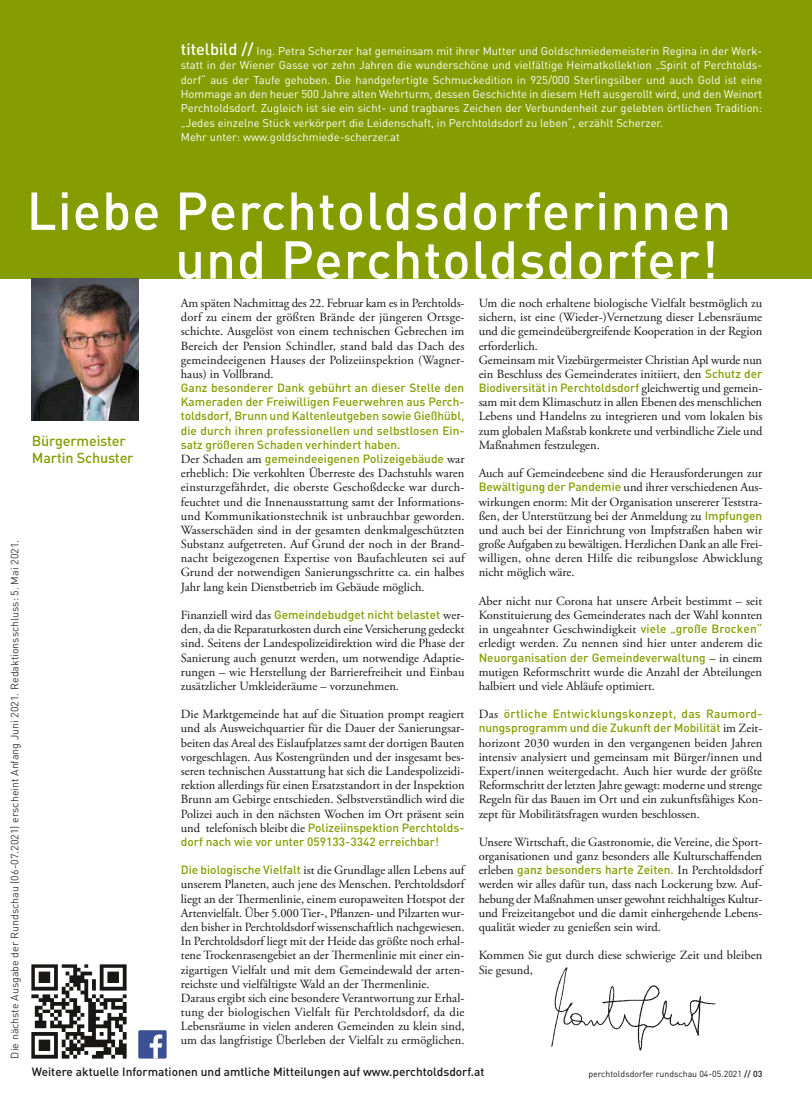
<style>
.page{position:relative;width:812px;height:1099px;background:#fff}
.page>*{position:absolute;margin:0;border:0;box-sizing:border-box;transform-origin:0 0}
.t1{font:500 52.5px/48.8px "DINOT";letter-spacing:.02em;color:#fff;text-align:right}
.t2{font:500 14.38px "DINOT";letter-spacing:-.01em;color:#869d02}
.FT{font:12.5px/14.1px "Adobe Garamond Pro";color:#181716;text-align:justify}
.FT-2{font:500 11.88px/14.1px "DINOT";color:#869d02}
.BT{font:500 11.88px "DINOT";color:#181716}
.Titeltext{font:11.25px/14.4px "DINOT";color:#fff;text-align:justify}
.next{font:10.62px "DINOT";color:#3a3a39}
.t3{font:8.75px "DINOT";color:#181716}
.s1{font-weight:500;font-size:16.25px}
.s2{font-family:"Adobe Garamond Pro";font-weight:400;font-size:12.5px;color:#181716}
.s3{font-family:"DINOT";font-weight:500;font-size:11.88px;color:#869d02}
.s4{font-weight:500}
</style>
<div class="page">
<img style="left:551px;top:967px;width:165px;height:84px">
<div style="left:0;top:0;width:811px;height:279px;background:#869d02"></div>
<img style="left:32px;top:279px;width:106px;height:141px">
<img style="left:32px;top:964px;width:94px;height:94px">
<div style="left:138px;top:1030px;width:29px;height:28px;background:#3b5093;border-radius:2px"></div>
<svg style="left:150px;top:1034px;width:12px;height:24px"></svg>
<p class="Titeltext" style="left:181px;top:43px;width:583px"><span class="s1">titelbild //</span> Ing. Petra Scherzer hat gemeinsam mit ihrer Mutter und Goldschmiedemeisterin Regina in der Werk&shy;statt in der Wiener Gasse vor zehn Jahren die wunderschöne und vielfältige Heimatkollektion „Spirit of Perchtolds&shy;dorf“ aus der Taufe gehoben. Die handgefertigte Schmuckedition in 925/000 Sterlingsilber und auch Gold ist eine Hommage an den heuer 500 Jahre alten Wehrturm, dessen Geschichte in diesem Heft ausgerollt wird, und den Weinort Perchtoldsdorf. Zugleich ist sie ein sicht- und tragbares Zeichen der Verbundenheit zur gelebten örtlichen Tradition: „Jedes einzelne Stück verkörpert die Leidenschaft, in Perchtoldsdorf zu leben“, erzählt Scherzer.</p>
<p class="Titeltext" style="left:181px;top:129px;width:220px">Mehr unter: www.goldschmiede-scherzer.at</p>
<p class="next" style="left:7px;top:1058px;width:520px;rotate:-90deg">Die nächste Ausgabe der Rundschau (06-07.2021) erscheint Anfang Juni 2021. Redaktionsschluss: 5. Mai 2021.</p>
<p class="t1" style="left:27px;top:184px;width:706px">Liebe Perchtoldsdorferinnen und Perchtoldsdorfer!</p>
<p class="t2" style="left:32px;top:430px;width:95px">Bürgermeister</p>
<p class="t2" style="left:32px;top:448px;width:103px">Martin Schuster</p>
<p class="FT" style="left:181px;top:296px;width:285px">Am späten Nachmittag des 22. Februar kam es in Perchtolds&shy;dorf zu einem der größten Brände der jüngeren Ortsge&shy;schichte. Ausgelöst von einem technischen Gebrechen im Bereich der Pension Schindler, stand bald das Dach des gemeindeeigenen Hauses der Polizeiinspektion (Wagner&shy;haus) in Vollbrand.</p>
<p class="FT-2" style="left:181px;top:380px;width:285px;text-align:justify">Ganz besonderer Dank gebührt an dieser Stelle den Kameraden der Freiwilligen Feuerwehren aus Perch&shy;toldsdorf, Brunn und Kaltenleutgeben sowie Gießhübl, die durch ihren professionellen und selbstlosen Ein&shy;satz größeren Schaden verhindert haben.</p>
<p class="FT-2" style="left:181px;top:451px;width:285px"><span class="s2">Der Schaden am</span> gemeindeeigenen Polizeigebäude <span class="s2">war</span></p>
<p class="FT" style="left:181px;top:466px;width:285px">erheblich: Die verkohlten Überreste des Dachstuhls waren einsturzgefährdet, die oberste Geschoßdecke war durch&shy;feuchtet und die Innenausstattung samt der Informations&shy;und Kommunikationstechnik ist unbrauchbar geworden.<br>Wasserschäden sind in der gesamten denkmalgeschützten Substanz aufgetreten. Auf Grund der noch in der Brand&shy;nacht beigezogenen Expertise von Baufachleuten sei auf Grund der notwendigen Sanierungsschritte ca. ein halbes Jahr lang kein Dienstbetrieb im Gebäude möglich.</p>
<p class="FT-2" style="left:181px;top:607px;width:285px"><span class="s2">Finanziell wird das</span> Gemeindebudget nicht belastet <span class="s2">wer-</span></p>
<p class="FT" style="left:181px;top:622px;width:285px">den, da die Reparaturkosten durch eine Versicherung gedeckt sind. Seitens der Landespolizeidirektion wird die Phase der Sanierung auch genutzt werden, um notwendige Adaptie&shy;rungen – wie Herstellung der Barrierefreiheit und Einbau zusätzlicher Umkleideräume – vorzunehmen.</p>
<p class="FT" style="left:181px;top:707px;width:285px">Die Marktgemeinde hat auf die Situation prompt reagiert und als Ausweichquartier für die Dauer der Sanierungsar&shy;beiten das Areal des Eislaufplatzes samt der dortigen Bauten vorgeschlagen. Aus Kostengründen und der insgesamt bes&shy;seren technischen Ausstattung hat sich die Landespolizeidi&shy;rektion allerdings für einen Ersatzstandort in der Inspektion Brunn am Gebirge entschieden. Selbstverständlich wird die Polizei auch in den nächsten Wochen im Ort präsent sein</p>
<p class="FT-2" style="left:181px;top:819px;width:285px"><span class="s2">und telefonisch bleibt die</span> Polizeiinspektion Perchtolds&shy;dorf nach wie vor unter 059133-3342 erreichbar!</p>
<p class="FT" style="left:181px;top:863px;width:285px"><span class="s3">Die biologische Vielfalt</span> ist die Grundlage allen Lebens auf unserem Planeten, auch jene des Menschen. Perchtoldsdorf liegt an der Thermenlinie, einem europaweiten Hotspot der Artenvielfalt. Über 5.000 Tier-, Pflanzen- und Pilzarten wur&shy;den bisher in Perchtoldsdorf wissenschaftlich nachgewiesen.<br>In Perchtoldsdorf liegt mit der Heide das größte noch erhal&shy;tene Trockenrasengebiet an der Thermenlinie mit einer ein&shy;zigartigen Vielfalt und mit dem Gemeindewald der arten&shy;reichste und vielfältigste Wald an der Thermenlinie.</p>
<p class="FT" style="left:181px;top:991px;width:285px">Daraus ergibt sich eine besondere Verantwortung zur Erhal&shy;tung der biologischen Vielfalt für Perchtoldsdorf, da die Lebensräume in vielen anderen Gemeinden zu klein sind, um das langfristige Überleben der Vielfalt zu ermöglichen.</p>
<p class="FT" style="left:478px;top:296px;width:285px">Um die noch erhaltene biologische Vielfalt bestmöglich zu sichern, ist eine (Wieder-)Vernetzung dieser Lebensräume und die gemeindeübergreifende Kooperation in der Region erforderlich.</p>
<p class="FT" style="left:478px;top:353px;width:285px">Gemeinsam mit Vizebürgermeister Christian Apl wurde nun ein Beschluss des Gemeinderates initiiert, den <span class="s3">Schutz der</span></p>
<p class="FT-2" style="left:478px;top:380px;width:285px">Biodiversität in Perchtoldsdorf <span class="s2">gleichwertig und gemein-</span></p>
<p class="FT" style="left:478px;top:395px;width:285px">sam mit dem Klimaschutz in allen Ebenen des menschlichen Lebens und Handelns zu integrieren und vom lokalen bis zum globalen Maßstab konkrete und verbindliche Ziele und Maßnahmen festzulegen.</p>
<p class="FT" style="left:478px;top:466px;width:285px">Auch auf Gemeindeebene sind die Herausforderungen zur <span class="s3">Bewältigung der Pandemie</span> und ihrer verschiedenen Aus&shy;wirkungen enorm: Mit der Organisation unsererer Teststra&shy;ßen, der Unterstützung bei der Anmeldung zu <span class="s3">Impfungen </span>und auch bei der Einrichtung von Impfstraßen haben wir große Aufgaben zu bewältigen. Herzlichen Dank an alle Frei&shy;willigen, ohne deren Hilfe die reibungslose Abwicklung nicht möglich wäre.</p>
<p class="FT" style="left:478px;top:594px;width:285px">Aber nicht nur Corona hat unsere Arbeit bestimmt – seit Konstituierung des Gemeinderates nach der Wahl konnten in ungeahnter Geschwindigkeit <span class="s3">viele „große Brocken“ </span>erledigt werden. Zu nennen sind hier unter anderem die</p>
<p class="FT-2" style="left:478px;top:649px;width:285px">Neuorganisation der Gemeindeverwaltung <span class="s2">– in einem</span></p>
<p class="FT" style="left:478px;top:665px;width:285px">mutigen Reformschritt wurde die Anzahl der Abteilungen halbiert und viele Abläufe optimiert.</p>
<p class="FT-2" style="left:478px;top:706px;width:284px"><span class="s2">Das</span> örtliche Entwicklungskonzept, das Raumord&shy;nungsprogramm und die Zukunft der Mobilität <span class="s2">im Zeit-</span></p>
<p class="FT" style="left:478px;top:736px;width:285px">horizont 2030 wurden in den vergangenen beiden Jahren intensiv analysiert und gemeinsam mit Bürger/innen und Expert/innen weitergedacht. Auch hier wurde der größte Reformschritt der letzten Jahre gewagt: moderne und strenge Regeln für das Bauen im Ort und ein zukunftsfähiges Kon&shy;zept für Mobilitätsfragen wurden beschlossen.</p>
<p class="FT" style="left:478px;top:835px;width:285px">Unsere Wirtschaft, die Gastronomie, die Vereine, die Sport&shy;organisationen und ganz besonders alle Kulturschaffenden</p>
<p class="FT-2" style="left:478px;top:862px;width:285px"><span class="s2">erleben</span> ganz besonders harte Zeiten. <span class="s2">In Perchtoldsdorf</span></p>
<p class="FT" style="left:478px;top:877px;width:285px">werden wir alles dafür tun, dass nach Lockerung bzw. Auf&shy;hebung der Maßnahmen unser gewohnt reichhaltiges Kultur&shy;und Freizeitangebot und die damit einhergehende Lebens&shy;qualität wieder zu genießen sein wird.</p>
<p class="FT" style="left:478px;top:948px;width:285px">Kommen Sie gut durch diese schwierige Zeit und bleiben<br>Sie gesund,</p>
<p class="BT" style="left:32px;top:1063px;width:454px">Weitere aktuelle Informationen und amtliche Mitteilungen auf www.perchtoldsdorf.at</p>
<p class="t3" style="left:588px;top:1068px;width:175px">perchtoldsdorfer rundschau 04-05.2021 <span class="s4">// 03</span></p>
</div>
